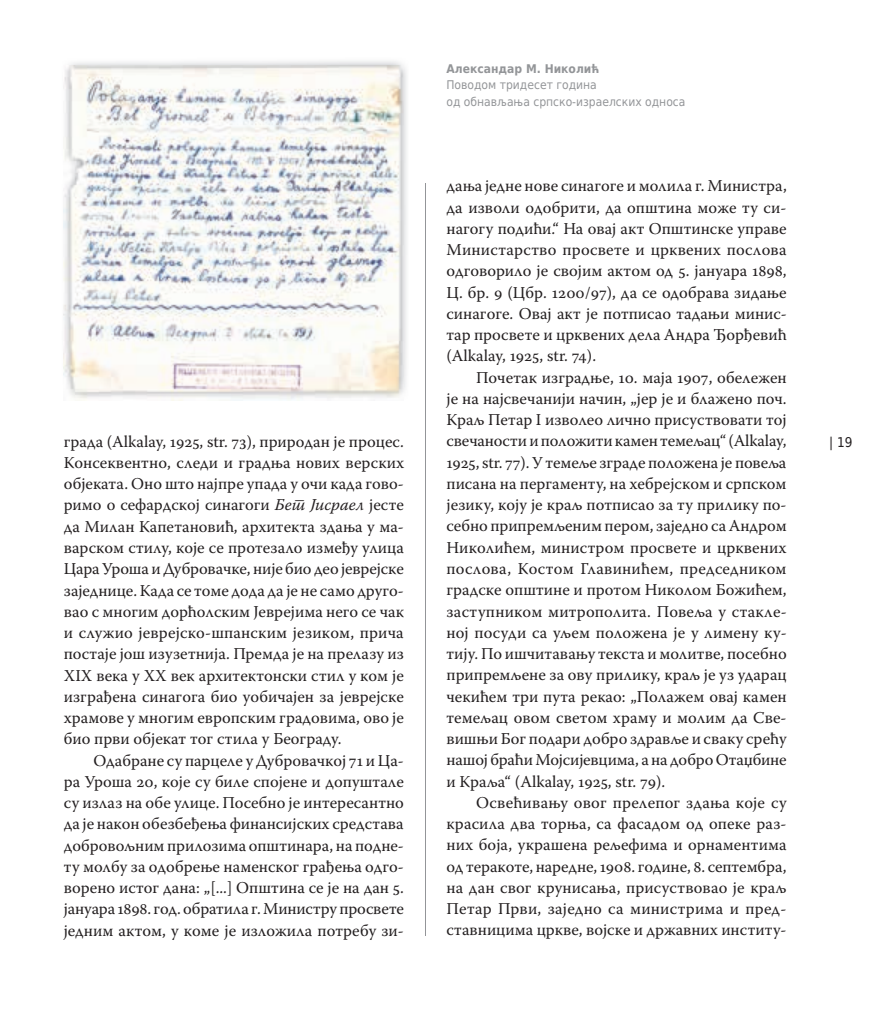
<style>
.page{position:relative;width:893px;height:1021px;background:#fff}
.page>*{position:absolute;margin:0;border:0;box-sizing:border-box;transform-origin:0 0}
.t1{font:16.5px/21.3px "Warnock Pro";color:#231f20;text-align:justify}
.t2{font:13.5px "DejaVu Sans Condensed";color:#231f20}
.t3{font:12px/16.5px "DejaVu Sans Condensed";color:#939598}
.t4{font:700 12px "DejaVu Sans Condensed";color:#939598}
.s1{font-style:italic}
</style>
<div class="page">
<hr style="left:425px;top:183px;width:1px;height:752px;background:#939598">
<img style="left:64px;top:66px;width:340px;height:335px">
<p class="t1" style="left:64px;top:430px;width:342px">града (Alkalay, 1925, str. 73), природан је процес.<br>Консеквентно, следи и градња нових верских објеката. Оно што најпре упада у очи када гово&shy;римо о сефардској синагоги <span class="s1">Бет Јисраел</span> јесте да Милан Капетановић, архитекта здања у ма&shy;варском стилу, које се протезало између улица Цара Уроша и Дубровачке, није био део јеврејске заједнице. Када се томе дода да је не само друго&shy;вао с многим дорћолским Јеврејима него се чак и служио јеврејско-шпанским језиком, прича постаје још изузетнија. Премда је на прелазу из XIX века у XX век архитектонски стил у ком је изграђена синагога био уобичајен за јеврејске храмове у многим европским градовима, ово је био први објекат тог стила у Београду.</p>
<p class="t1" style="left:64px;top:749px;width:342px;text-indent:30px">Одабране су парцеле у Дубровачкој 71 и Ца&shy;ра Уроша 20, које су биле спојене и допуштале су излаз на обе улице. Посебно је интересантно да је након обезбеђења финансијских средстава добровољним прилозима општинара, на подне&shy;ту молбу за одобрење наменског грађења одго&shy;ворено истог дана: „[...] Општина се је на дан 5. јануара 1898. год. обратила г. Министру просвете једним актом, у коме је изложила потребу зи-</p>
<p class="t4" style="left:446px;top:59px;width:154px">Александар М. Николић</p>
<p class="t3" style="left:446px;top:76px;width:241px">Поводом тридесет година<br>од обнављања српско-израелских односа</p>
<p class="t1" style="left:446px;top:175px;width:342px">дања једне нове синагоге и молила г. Министра, да изволи одобрити, да општина може ту си&shy;нагогу подићи.“ На овај акт Општинске управе Министарство просвете и црквених послова одговорило је својим актом од 5. јануара 1898, Ц. бр. 9 (Цбр. 1200/97), да се одобрава зидање синагоге. Овај акт је потписао тадањи минис&shy;тар просвете и црквених дела Андра Ђорђевић (Alkalay, 1925, str. 74).</p>
<p class="t1" style="left:446px;top:366px;width:342px;text-indent:30px">Почетак изградње, 10. маја 1907, обележен је на најсвечанији начин, „јер је и блажено поч.<br>Краљ Петар I изволео лично присуствовати тој свечаности и положити камен темељац“ (Alkalay, 1925, str. 77). У темеље зграде положена је повеља писана на пергаменту, на хебрејском и српском језику, коју је краљ потписао за ту прилику по&shy;себно припремљеним пером, заједно са Андром Николићем, министром просвете и црквених послова, Костом Главинићем, председником градске општине и протом Николом Божићем, заступником митрополита. Повеља у стакле&shy;ној посуди са уљем положена је у лимену ку&shy;тију. По ишчитавању текста и молитве, посебно припремљене за ову прилику, краљ је уз ударац чекићем три пута рекао: „Полажем овај камен темељац овом светом храму и молим да Све&shy;вишњи Бог подари добро здравље и сваку срећу нашој браћи Мојсијевцима, а на добро Отаџбине и Краља“ (Alkalay, 1925, str. 79).</p>
<p class="t1" style="left:446px;top:791px;width:342px;text-indent:30px">Освећивању овог прелепог здања које су красила два торња, са фасадом од опеке раз&shy;них боја, украшена рељефима и орнаментима од теракоте, наредне, 1908. године, 8. септембра, на дан свог крунисања, присуствовао је краљ Петар Први, заједно са министрима и пред&shy;ставницима цркве, војске и државних институ-</p>
<p class="t2" style="left:829px;top:431px;width:25px">| 19</p>
</div>
